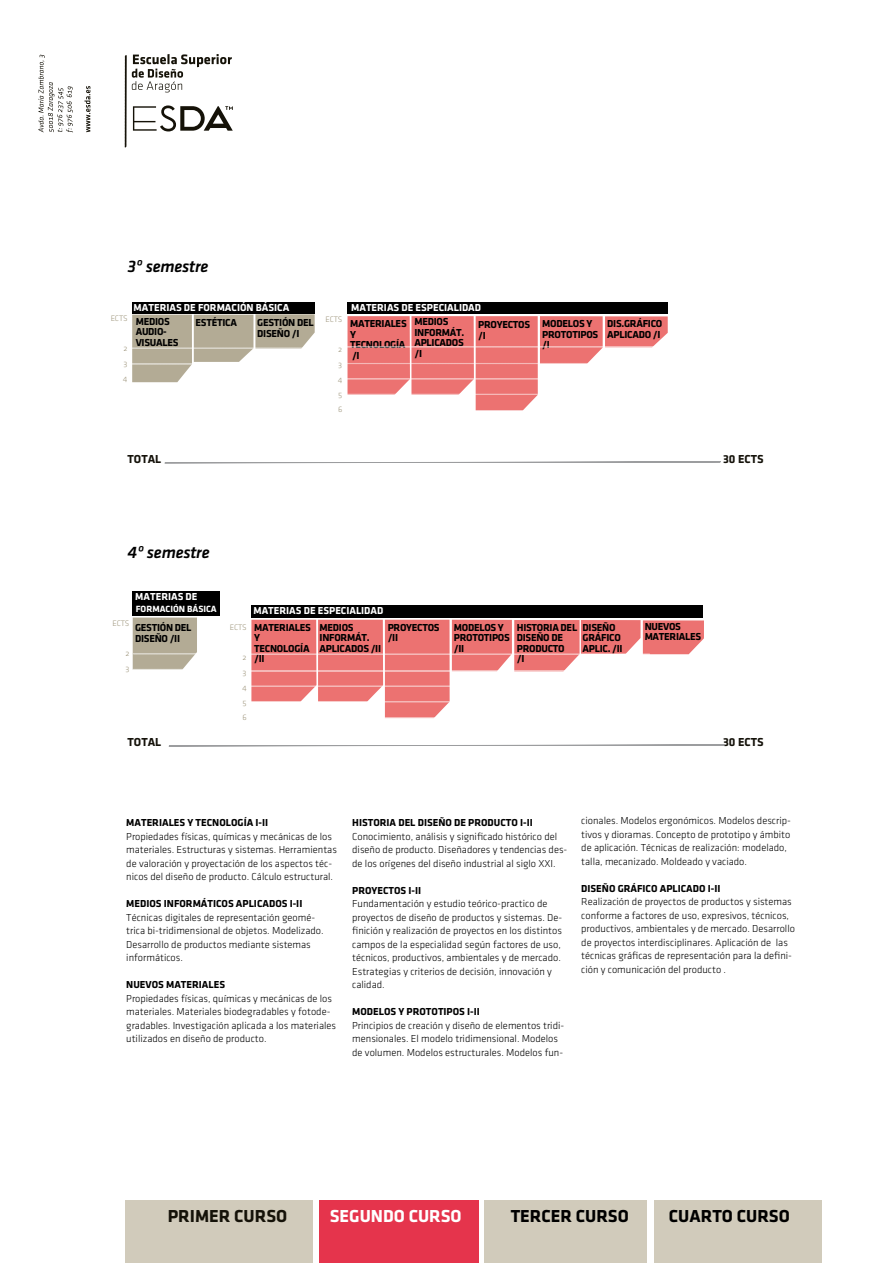
<style>
.page{position:relative;width:893px;height:1263px;background:#fff}
.page>*{position:absolute;margin:0;border:0;box-sizing:border-box;transform-origin:0 0}
.t1{font:700 18px "Klavika";color:#000}
.t2{font:700 18px "Klavika";color:#fff}
.t3{font:700 18px "Klavika";color:#151208}
.t4{font:italic 500 17.25px "Klavika";letter-spacing:-.01em;color:#000}
.t5{font:700 12px "Klavika";color:#15120a}
.t6{font:10.5px/13.5px "Klavika Light OSF";color:#000}
.t7{font:700 10.5px/10.5px "Klavika";letter-spacing:-.025em;color:#000}
.t8{font:700 10.5px "Klavika";color:#000}
.t9{font:700 10.5px "Klavika";color:#fff}
.t10{font:700 9.3px "Klavika";color:#fff}
.t11{font:8.25px/15px "Klavika Light OSF";letter-spacing:-.025em;color:#9e957c;text-align:justify}
</style>
<div class="page">
<svg style="left:165px;top:462px;width:556px;height:1px"></svg>
<svg style="left:169px;top:745px;width:556px;height:1px"></svg>
<div style="left:348px;top:302px;width:320px;height:12px;background:#000"></div>
<svg style="left:347px;top:316px;width:321px;height:95px"></svg>
<div style="left:132px;top:302px;width:183px;height:11px;background:#000"></div>
<svg style="left:132px;top:314px;width:183px;height:68px"></svg>
<div style="left:133px;top:591px;width:87px;height:11px;background:#000"></div>
<div style="left:133px;top:604px;width:87px;height:12px;background:#000"></div>
<svg style="left:133px;top:617px;width:64px;height:53px;background:#b8b19d"></svg>
<div style="left:252px;top:605px;width:451px;height:12px;background:#000"></div>
<svg style="left:251px;top:620px;width:453px;height:98px"></svg>
<div style="left:125px;top:1200px;width:188px;height:63px;background:#d1cbbb"></div>
<div style="left:320px;top:1200px;width:159px;height:63px;background:#e5344c"></div>
<div style="left:484px;top:1200px;width:163px;height:63px;background:#d1cbbb"></div>
<div style="left:654px;top:1200px;width:167px;height:63px;background:#d1cbbb"></div>
<svg style="left:84px;top:86px;width:6px;height:46px"></svg>
<svg style="left:38px;top:55px;width:35px;height:77px"></svg>
<svg style="left:125px;top:54px;width:108px;height:94px"></svg>
<h2 class="t4" style="left:128px;top:256px;width:82px">3º semestre</h2>
<p class="t9" style="left:134px;top:302px;width:157px">MATERIAS DE FORMACIÓN BÁSICA</p>
<p class="t7" style="left:257px;top:318px;width:58px">GESTIÓN DEL<br>DISEÑO /I</p>
<p class="t11" style="left:111px;top:311px;width:18px">ECTS</p>
<p class="t11" style="left:123px;top:341px;width:6px">2<br>3<br>4</p>
<p class="t7" style="left:136px;top:316px;width:36px">MEDIOS</p>
<p class="t7" style="left:196px;top:318px;width:43px">ESTÉTICA</p>
<p class="t7" style="left:136px;top:326px;width:44px">AUDIO-<br>VISUALES</p>
<p class="t11" style="left:325px;top:312px;width:18px">ECTS</p>
<p class="t11" style="left:338px;top:342px;width:6px">2<br>3<br>4<br>5<br>6</p>
<p class="t9" style="left:351px;top:302px;width:132px">MATERIAS DE ESPECIALIDAD</p>
<p class="t7" style="left:350px;top:318px;width:58px">MATERIALES<br>Y<br>TECNOLOGÍA /I</p>
<p class="t7" style="left:414px;top:316px;width:52px">MEDIOS<br>INFORMÁT.<br>APLICADOS /I</p>
<p class="t7" style="left:478px;top:320px;width:54px">PROYECTOS /I</p>
<p class="t7" style="left:542px;top:319px;width:57px">MODELOS Y<br>PROTOTIPOS /I</p>
<p class="t7" style="left:607px;top:319px;width:57px">DIS.GRÁFICO<br>APLICADO /I</p>
<p class="t5" style="left:128px;top:453px;width:35px">TOTAL</p>
<p class="t5" style="left:723px;top:453px;width:42px">30 ECTS</p>
<h2 class="t4" style="left:128px;top:543px;width:84px">4º semestre</h2>
<p class="t9" style="left:135px;top:591px;width:64px">MATERIAS DE</p>
<p class="t7" style="left:135px;top:623px;width:58px">GESTIÓN DEL<br>DISEÑO /II</p>
<p class="t10" style="left:136px;top:604px;width:83px">FORMACIÓN BÁSICA</p>
<p class="t11" style="left:113px;top:616px;width:18px">ECTS</p>
<p class="t11" style="left:125px;top:646px;width:6px">2<br>3</p>
<p class="t9" style="left:253px;top:605px;width:132px">MATERIAS DE ESPECIALIDAD</p>
<p class="t7" style="left:254px;top:622px;width:58px">MATERIALES<br>Y<br>TECNOLOGÍA /II</p>
<p class="t7" style="left:320px;top:622px;width:63px">MEDIOS<br>INFORMÁT.<br>APLICADOS /II</p>
<p class="t7" style="left:388px;top:622px;width:54px">PROYECTOS /II</p>
<p class="t7" style="left:454px;top:622px;width:57px">MODELOS Y<br>PROTOTIPOS /II</p>
<p class="t7" style="left:517px;top:622px;width:62px">HISTORIA DEL<br>DISEÑO DE<br>PRODUCTO<br>/I</p>
<p class="t7" style="left:583px;top:622px;width:42px">DISEÑO<br>GRÁFICO<br>APLIC. /II</p>
<p class="t7" style="left:645px;top:621px;width:58px">NUEVOS<br>MATERIALES</p>
<p class="t11" style="left:230px;top:619px;width:18px">ECTS</p>
<p class="t11" style="left:242px;top:649px;width:6px">2<br>3<br>4<br>5<br>6</p>
<p class="t5" style="left:128px;top:736px;width:35px">TOTAL</p>
<p class="t5" style="left:723px;top:736px;width:42px">30 ECTS</p>
<p class="t8" style="left:126px;top:817px;width:143px">MATERIALES Y TECNOLOGÍA I-II</p>
<p class="t6" style="left:126px;top:830px;width:212px">Propiedades físicas, químicas y mecánicas de los materiales. Estructuras y sistemas. Herramientas de valoración y proyectación de los aspectos téc&shy;nicos del diseño de producto. Cálculo estructural.</p>
<p class="t8" style="left:126px;top:898px;width:178px">MEDIOS INFORMÁTICOS APLICADOS I-II</p>
<p class="t6" style="left:126px;top:911px;width:199px">Técnicas digitales de representación geomé&shy;trica bi-tridimensional de objetos. Modelizado.<br>Desarrollo de productos mediante sistemas informáticos.</p>
<p class="t8" style="left:126px;top:979px;width:100px">NUEVOS MATERIALES</p>
<p class="t6" style="left:126px;top:992px;width:211px">Propiedades físicas, químicas y mecánicas de los materiales. Materiales biodegradables y fotode&shy;gradables. Investigación aplicada a los materiales utilizados en diseño de producto.</p>
<p class="t8" style="left:352px;top:817px;width:182px">HISTORIA DEL DISEÑO DE PRODUCTO I-II</p>
<p class="t6" style="left:352px;top:830px;width:217px">Conocimiento, análisis y significado histórico del diseño de producto. Diseñadores y tendencias des&shy;de los orígenes del diseño industrial al siglo XXI.</p>
<p class="t8" style="left:352px;top:884px;width:71px">PROYECTOS I-II</p>
<p class="t6" style="left:352px;top:897px;width:212px">Fundamentación y estudio teórico-practico de proyectos de diseño de productos y sistemas. De&shy;finición y realización de proyectos en los distintos campos de la especialidad según factores de uso, técnicos, productivos, ambientales y de mercado.<br>Estrategias y criterios de decisión, innovación y calidad.</p>
<p class="t8" style="left:352px;top:1006px;width:129px">MODELOS Y PROTOTIPOS I-II</p>
<p class="t6" style="left:352px;top:1019px;width:214px">Principios de creación y diseño de elementos tridi&shy;mensionales. El modelo tridimensional. Modelos de volumen. Modelos estructurales. Modelos fun-</p>
<p class="t6" style="left:581px;top:814px;width:211px">cionales. Modelos ergonómicos. Modelos descrip&shy;tivos y dioramas. Concepto de prototipo y ámbito de aplicación. Técnicas de realización: modelado, talla, mecanizado. Moldeado y vaciado.</p>
<p class="t8" style="left:581px;top:882px;width:141px">DISEÑO GRÁFICO APLICADO I-II</p>
<p class="t6" style="left:581px;top:895px;width:215px">Realización de proyectos de productos y sistemas conforme a factores de uso, expresivos, técnicos, productivos, ambientales y de mercado. Desarrollo de proyectos interdisciplinares. Aplicación de las técnicas gráficas de representación para la defini&shy;ción y comunicación del producto .</p>
<h1 class="t3" style="left:168px;top:1206px;width:121px">PRIMER CURSO</h1>
<h1 class="t2" style="left:330px;top:1206px;width:133px">SEGUNDO CURSO</h1>
<h1 class="t1" style="left:511px;top:1206px;width:120px">TERCER CURSO</h1>
<h1 class="t1" style="left:669px;top:1206px;width:122px">CUARTO CURSO</h1>
</div>
